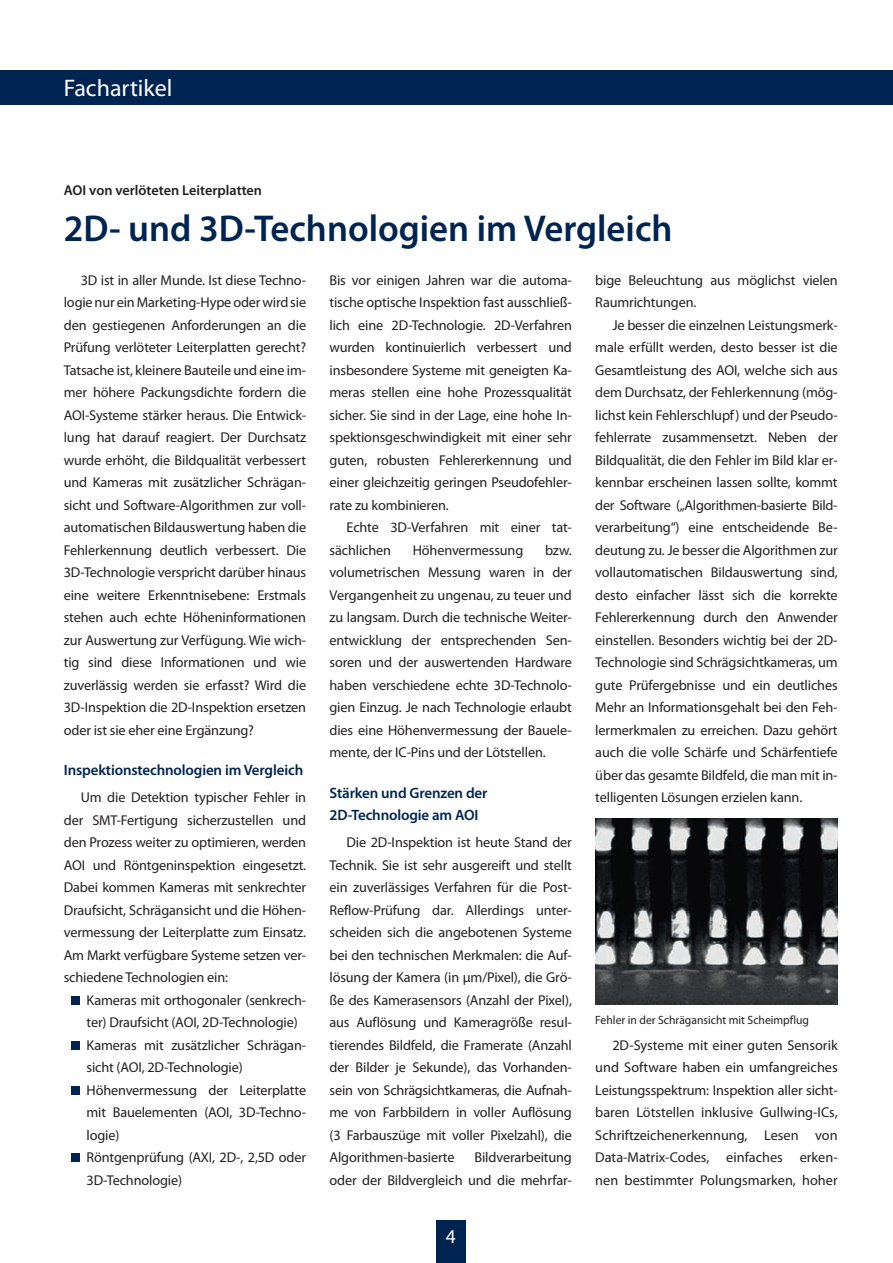
<style>
.page{position:relative;width:893px;height:1263px;background:#fff}
.page>*{position:absolute;margin:0;border:0;box-sizing:border-box;transform-origin:0 0}
.t1{font:600 37.5px "Myriad Pro";color:#002451}
.t2{font:24px "Myriad Pro";color:#fff}
.t3{font:19.5px "Myriad Pro";color:#fff}
.t4{font:600 15px/22.5px "Myriad Pro";letter-spacing:-.01em;color:#002451}
.t5{font:14.25px/22.5px "Myriad Pro";letter-spacing:-.01em;color:#231f20;text-align:justify}
.t6{font:600 14.25px "Myriad Pro";color:#231f20}
.t7{font:12px "Myriad Pro";color:#231f20}
</style>
<div class="page">
<div style="left:0;top:71px;width:893px;height:34px;background:#002451"></div>
<div style="left:436px;top:1220px;width:30px;height:43px;background:#002451"></div>
<img style="left:595px;top:818px;width:243px;height:186px">
<div style="left:71px;top:996px;width:9px;height:9px;background:#002451"></div>
<div style="left:71px;top:1041px;width:9px;height:9px;background:#002451"></div>
<div style="left:71px;top:1086px;width:9px;height:9px;background:#002451"></div>
<div style="left:71px;top:1154px;width:9px;height:8px;background:#002451"></div>
<h2 class="t2" style="left:64px;top:73px;width:110px">Fachartikel</h2>
<p class="t6" style="left:64px;top:181px;width:200px">AOI von verlöteten Leiterplatten</p>
<h1 class="t1" style="left:64px;top:204px;width:610px">2D- und 3D-Technologien im Vergleich</h1>
<p class="t5" style="left:64px;top:268px;width:244px;text-indent:17px">3D ist in aller Munde. Ist diese Techno&shy;logie nur ein Marketing-Hype oder wird sie den gestiegenen Anforderungen an die Prüfung verlöteter Leiterplatten gerecht?<br>Tatsache ist, kleinere Bauteile und eine im&shy;mer höhere Packungsdichte fordern die AOI-Systeme stärker heraus. Die Entwick&shy;lung hat darauf reagiert. Der Durchsatz wurde erhöht, die Bildqualität verbessert und Kameras mit zusätzlicher Schrägan&shy;sicht und Software-Algorithmen zur voll&shy;automatischen Bildauswertung haben die Fehlerkennung deutlich verbessert. Die 3D-Technologie verspricht darüber hinaus eine weitere Erkenntnisebene: Erstmals stehen auch echte Höheninformationen zur Auswertung zur Verfügung. Wie wich&shy;tig sind diese Informationen und wie zuverlässig werden sie erfasst? Wird die 3D-Inspektion die 2D-Inspektion ersetzen oder ist sie eher eine Ergänzung?</p>
<p class="t4" style="left:64px;top:758px;width:241px">Inspektionstechnologien im Vergleich</p>
<p class="t5" style="left:64px;top:786px;width:244px;text-indent:17px">Um die Detektion typischer Fehler in der SMT-Fertigung sicherzustellen und den Prozess weiter zu optimieren, werden AOI und Röntgeninspektion eingesetzt.<br>Dabei kommen Kameras mit senkrechter Draufsicht, Schrägansicht und die Höhen&shy;vermessung der Leiterplatte zum Einsatz.<br>Am Markt verfügbare Systeme setzen ver&shy;schiedene Technologien ein:</p>
<p class="t5" style="left:87px;top:988px;width:221px;text-align:left">Kameras mit orthogonaler (senkrech&shy;ter) Draufsicht (AOI, 2D-Technologie)<br>Kameras mit zusätzlicher Schrägan&shy;sicht (AOI, 2D-Technologie)<br>Höhenvermessung der Leiterplatte mit Bauelementen (AOI, 3D-Techno&shy;logie)<br>Röntgenprüfung (AXI, 2D-, 2,5D oder<br>3D-Technologie)</p>
<p class="t5" style="left:330px;top:268px;width:244px">Bis vor einigen Jahren war die automa&shy;tische optische Inspektion fast ausschließ&shy;lich eine 2D-Technologie. 2D-Verfahren wurden kontinuierlich verbessert und insbesondere Systeme mit geneigten Ka&shy;meras stellen eine hohe Prozessqualität sicher. Sie sind in der Lage, eine hohe In&shy;spektionsgeschwindigkeit mit einer sehr guten, robusten Fehlererkennung und einer gleichzeitig geringen Pseudofehler&shy;rate zu kombinieren.</p>
<p class="t5" style="left:330px;top:516px;width:244px;text-indent:17px">Echte 3D-Verfahren mit einer tat&shy;sächlichen</p>
<p class="t5" style="left:330px;top:538px;width:244px;text-indent:215px">bzw. volumetrischen Messung waren in der Vergangenheit zu ungenau, zu teuer und zu langsam. Durch die technische Weiter&shy;entwicklung der entsprechenden Sen&shy;soren und der auswertenden Hardware haben verschiedene echte 3D-Technolo&shy;gien Einzug. Je nach Technologie erlaubt dies eine Höhenvermessung der Bauele&shy;mente, der IC-Pins und der Lötstellen.</p>
<p class="t4" style="left:330px;top:781px;width:159px">Stärken und Grenzen der<br>2D-Technologie am AOI</p>
<p class="t5" style="left:330px;top:831px;width:244px;text-indent:17px">Die 2D-Inspektion ist heute Stand der Technik. Sie ist sehr ausgereift und stellt ein zuverlässiges Verfahren für die Post-Reflow-Prüfung dar. Allerdings unter&shy;scheiden sich die angebotenen Systeme bei den technischen Merkmalen: die Auf&shy;lösung der Kamera (in µm/Pixel), die Grö&shy;ße des Kamerasensors (Anzahl der Pixel), aus Auflösung und Kameragröße resul&shy;tierendes Bildfeld, die Framerate (Anzahl der Bilder je Sekunde), das Vorhanden&shy;sein von Schrägsichtkameras, die Aufnah&shy;me von Farbbildern in voller Auflösung (3 Farbauszüge mit voller Pixelzahl), die Algorithmen-basierte</p>
<p class="t5" style="left:413px;top:538px;width:112px">Höhenvermessung</p>
<p class="t5" style="left:330px;top:1146px;width:244px;text-align:right">Bildverarbeitung<br>oder der Bildvergleich und die mehrfar-</p>
<h3 class="t3" style="left:446px;top:1224px;width:12px">4</h3>
<p class="t5" style="left:595px;top:268px;width:244px">bige Beleuchtung aus möglichst vielen<br>Raumrichtungen.</p>
<p class="t5" style="left:595px;top:313px;width:244px;text-indent:17px">Je besser die einzelnen Leistungsmerk&shy;male erfüllt werden, desto besser ist die Gesamtleistung des AOI, welche sich aus dem Durchsatz, der Fehlerkennung (mög&shy;lichst kein Fehlerschlupf) und der Pseudo&shy;fehlerrate zusammensetzt. Neben der Bildqualität, die den Fehler im Bild klar er&shy;kennbar erscheinen lassen sollte, kommt der Software („Algorithmen-basierte Bild&shy;verarbeitung“) eine entscheidende Be&shy;deutung zu. Je besser die Algorithmen zur vollautomatischen Bildauswertung sind, desto einfacher lässt sich die korrekte Fehlererkennung durch den Anwender einstellen. Besonders wichtig bei der 2D-Technologie sind Schrägsichtkameras, um gute Prüfergebnisse und ein deutliches Mehr an Informationsgehalt bei den Feh&shy;lermerkmalen zu erreichen. Dazu gehört auch die volle Schärfe und Schärfentiefe über das gesamte Bildfeld, die man mit in&shy;telligenten Lösungen erzielen kann.</p>
<p class="t7" style="left:595px;top:1013px;width:215px">Fehler in der Schrägansicht mit Scheimpflug</p>
<p class="t5" style="left:595px;top:1033px;width:244px;text-indent:17px">2D-Systeme mit einer guten Sensorik und Software haben ein umfangreiches Leistungsspektrum: Inspektion aller sicht&shy;baren Lötstellen inklusive Gullwing-ICs, Schriftzeichenerkennung, Lesen von Data-Matrix-Codes, einfaches erken&shy;nen bestimmter Polungsmarken, hoher</p>
</div>
